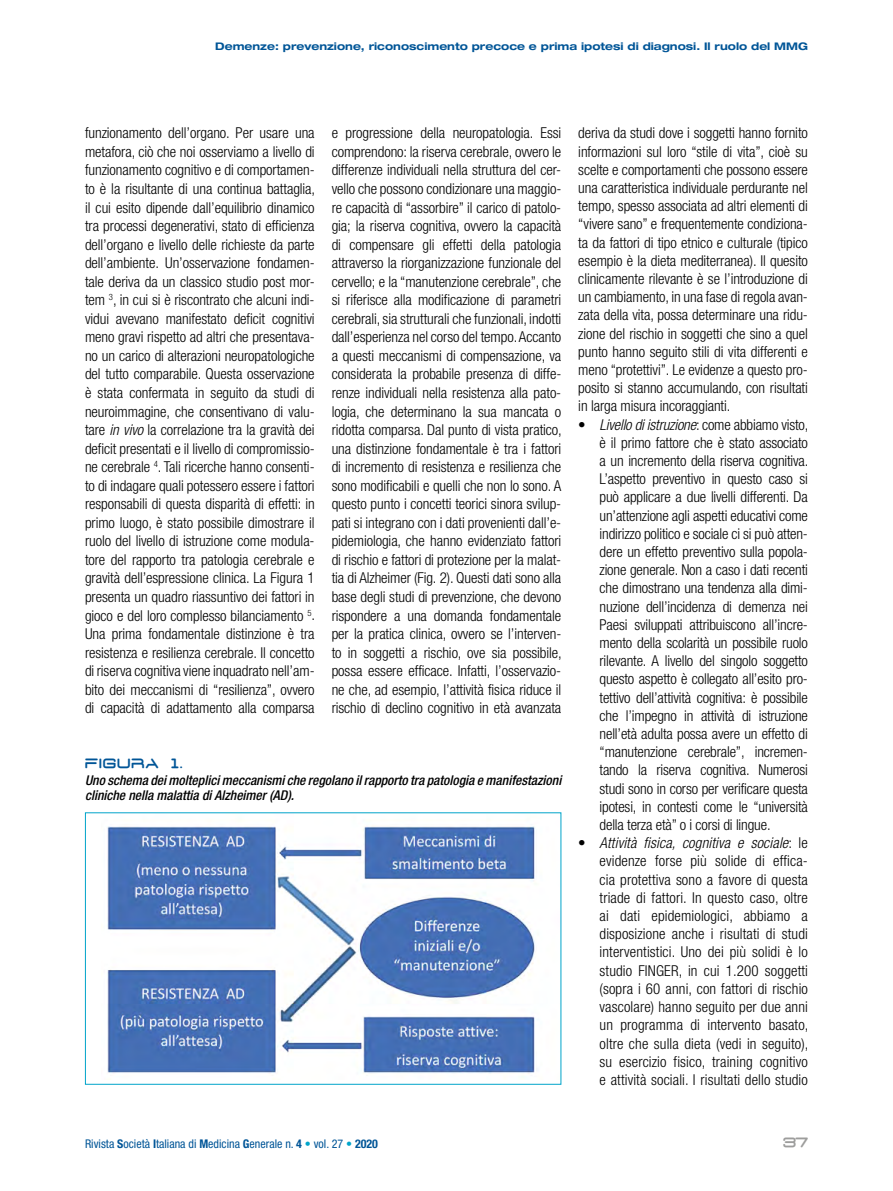
<style>
.page{position:relative;width:893px;height:1191px;background:#fff}
.page>*{position:absolute;margin:0;border:0;box-sizing:border-box;transform-origin:0 0}
.t1{font:300 condensed 15px/18.6px "Helvetica Neue LT Std";letter-spacing:-.005em;color:#000;text-align:justify}
.t2{font:italic 500 condensed 13.5px/15px "Helvetica Neue LT Std";color:#000}
.t3{font:13.5px "D3 Euronism Bold";letter-spacing:.11em;color:#005597}
.t4{font:13.5px "D3 Euronism Bold";color:#9d9d9c}
.t5{font:condensed 12px "Helvetica Neue LT Std";color:#005597}
.t6{font:700 expanded 10.5px "Helvetica Neue LT Std";color:#005597}
.s1{font-style:italic}
.s2{font-weight:700}
.s3{color:#00a4ca}
</style>
<div class="page">
<img style="left:107px;top:825px;width:428px;height:249px">
<p class="t6" style="left:215px;top:40px;width:594px">Demenze: prevenzione, riconoscimento precoce e prima ipotesi di diagnosi. Il ruolo del MMG</p>
<p class="t1" style="left:85px;top:124px;width:232px">funzionamento dell’organo. Per usare una metafora, ciò che noi osserviamo a livello di funzionamento cognitivo e di comportamen&shy;to è la risultante di una continua battaglia, il cui esito dipende dall’equilibrio dinamico tra processi degenerativi, stato di efficienza dell’organo e livello delle richieste da parte dell’ambiente. Un’osservazione fondamen&shy;tale deriva da un classico studio post mor&shy;tem <sup>3</sup>, in cui si è riscontrato che alcuni indi&shy;vidui avevano manifestato deficit cognitivi meno gravi rispetto ad altri che presentava&shy;no un carico di alterazioni neuropatologiche del tutto comparabile. Questa osservazione è stata confermata in seguito da studi di neuroimmagine, che consentivano di valu&shy;tare <span class="s1">in vivo</span> la correlazione tra la gravità dei deficit presentati e il livello di compromissio&shy;ne cerebrale <sup>4</sup>. Tali ricerche hanno consenti&shy;to di indagare quali potessero essere i fattori responsabili di questa disparità di effetti: in primo luogo, è stato possibile dimostrare il ruolo del livello di istruzione come modula&shy;tore del rapporto tra patologia cerebrale e gravità dell’espressione clinica. La Figura 1 presenta un quadro riassuntivo dei fattori in gioco e del loro complesso bilanciamento <sup>5</sup>.<br>Una prima fondamentale distinzione è tra resistenza e resilienza cerebrale. Il concetto di riserva cognitiva viene inquadrato nell’am&shy;bito dei meccanismi di “resilienza”, ovvero di capacità di adattamento alla comparsa</p>
<p class="t1" style="left:332px;top:124px;width:232px">e progressione della neuropatologia. Essi comprendono: la riserva cerebrale, ovvero le differenze individuali nella struttura del cer&shy;vello che possono condizionare una maggio&shy;re capacità di “assorbire” il carico di patolo&shy;gia; la riserva cognitiva, ovvero la capacità di compensare gli effetti della patologia attraverso la riorganizzazione funzionale del cervello; e la “manutenzione cerebrale”, che si riferisce alla modificazione di parametri cerebrali, sia strutturali che funzionali, indotti dall’esperienza nel corso del tempo. Accanto a questi meccanismi di compensazione, va considerata la probabile presenza di diffe&shy;renze individuali nella resistenza alla pato&shy;logia, che determinano la sua mancata o ridotta comparsa. Dal punto di vista pratico, una distinzione fondamentale è tra i fattori di incremento di resistenza e resilienza che sono modificabili e quelli che non lo sono. A questo punto i concetti teorici sinora svilup&shy;pati si integrano con i dati provenienti dall’e&shy;pidemiologia, che hanno evidenziato fattori di rischio e fattori di protezione per la malat&shy;tia di Alzheimer (Fig. 2). Questi dati sono alla base degli studi di prevenzione, che devono rispondere a una domanda fondamentale per la pratica clinica, ovvero se l’interven&shy;to in soggetti a rischio, ove sia possibile, possa essere efficace. Infatti, l’osservazio&shy;ne che, ad esempio, l’attività fisica riduce il rischio di declino cognitivo in età avanzata</p>
<p class="t1" style="left:578px;top:124px;width:231px;line-height:18.1px">deriva da studi dove i soggetti hanno fornito informazioni sul loro “stile di vita”, cioè su scelte e comportamenti che possono essere una caratteristica individuale perdurante nel tempo, spesso associata ad altri elementi di “vivere sano” e frequentemente condiziona&shy;ta da fattori di tipo etnico e culturale (tipico esempio è la dieta mediterranea). Il quesito clinicamente rilevante è se l’introduzione di un cambiamento, in una fase di regola avan&shy;zata della vita, possa determinare una ridu&shy;zione del rischio in soggetti che sino a quel punto hanno seguito stili di vita differenti e meno “protettivi”. Le evidenze a questo pro&shy;posito si stanno accumulando, con risultati in larga misura incoraggianti.</p>
<p class="t1" style="left:600px;top:415px;width:210px;line-height:18.1px;text-indent:-21px">• <span class="s1">Livello di istruzione</span>: come abbiamo visto, è il primo fattore che è stato associato a un incremento della riserva cognitiva.<br>L’aspetto preventivo in questo caso si può applicare a due livelli differenti. Da un’attenzione agli aspetti educativi come indirizzo politico e sociale ci si può atten&shy;dere un effetto preventivo sulla popola&shy;zione generale. Non a caso i dati recenti che dimostrano una tendenza alla dimi&shy;nuzione dell’incidenza di demenza nei Paesi sviluppati attribuiscono all’incre&shy;mento della scolarità un possibile ruolo rilevante. A livello del singolo soggetto questo aspetto è collegato all’esito pro&shy;tettivo dell’attività cognitiva: è possibile che l’impegno in attività di istruzione nell’età adulta possa avere un effetto di “manutenzione cerebrale”, incremen&shy;tando la riserva cognitiva. Numerosi studi sono in corso per verificare questa ipotesi, in contesti come le “università della terza età” o i corsi di lingue.</p>
<p class="t1" style="left:600px;top:833px;width:210px;line-height:18.1px;text-indent:-21px">• <span class="s1">Attività fisica, cognitiva e sociale</span>: le evidenze forse più solide di effica&shy;cia protettiva sono a favore di questa triade di fattori. In questo caso, oltre ai dati epidemiologici, abbiamo a disposizione anche i risultati di studi interventistici. Uno dei più solidi è lo studio FINGER, in cui 1.200 soggetti (sopra i 60 anni, con fattori di rischio vascolare) hanno seguito per due anni un programma di intervento basato, oltre che sulla dieta (vedi in seguito), su esercizio fisico, training cognitivo e attività sociali. I risultati dello studio</p>
<p class="t3" style="left:85px;top:757px;width:99px">FIGURA 1.</p>
<p class="t2" style="left:85px;top:772px;width:478px">Uno schema dei molteplici meccanismi che regolano il rapporto tra patologia e manifestazioni cliniche nella malattia di Alzheimer (AD).</p>
<p class="t5" style="left:85px;top:1137px;width:294px">Rivista <span class="s2">S</span>ocietà <span class="s2">I</span>taliana di <span class="s2">M</span>edicina <span class="s2">G</span>enerale n. <span class="s2">4</span> <span class="s3">•</span> vol. 27 <span class="s3">•</span> <span class="s2">2020</span></p>
<p class="t4" style="left:784px;top:1137px;width:26px">37</p>
</div>
